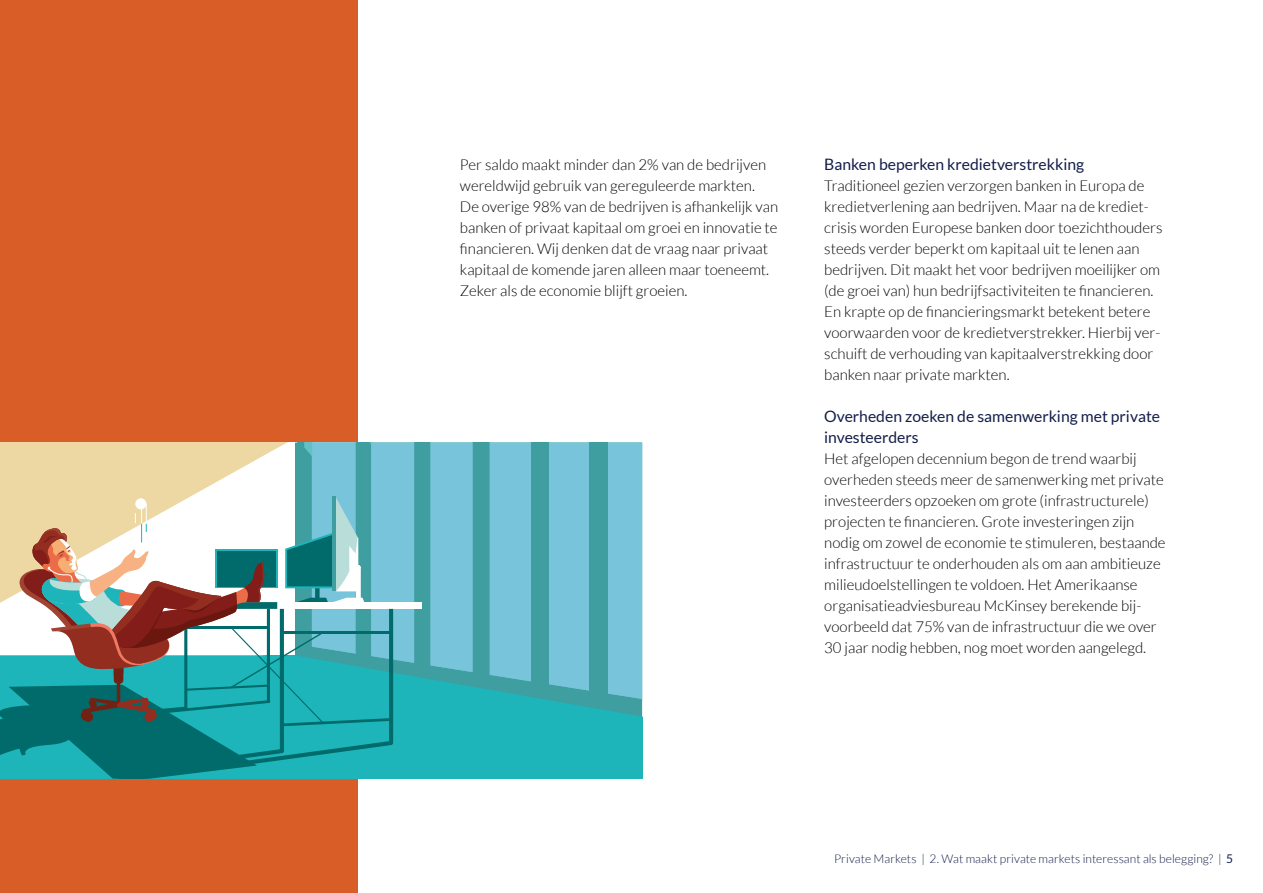
<style>
.page{position:relative;width:1263px;height:893px;background:#fff}
.page>*{position:absolute;margin:0;border:0;box-sizing:border-box;transform-origin:0 0}
.Kop_2_Lato{font:15.75px/21px "Lato";color:#131d49}
.Bodytekst{font:300 15px/21px "Lato";color:#010203}
.Paginering_naam{font:300 12px "Lato";letter-spacing:.005em;color:#131d48}
.s1{font-weight:400}
</style>
<div class="page">
<div style="left:0;top:0;width:358px;height:893px;background:#d85d26"></div>
<div style="left:393px;top:443px;width:249px;height:212px;background:#78c4da"></div>
<div style="left:414px;top:443px;width:16px;height:212px;background:#3e9ea0"></div>
<div style="left:473px;top:443px;width:16px;height:212px;background:#3e9ea0"></div>
<div style="left:531px;top:443px;width:18px;height:254px;background:#3e9ea0"></div>
<div style="left:590px;top:443px;width:18px;height:262px;background:#3e9ea0"></div>
<svg style="left:393px;top:655px;width:249px;height:124px;background:#2fb3b9"></svg>
<div style="left:277px;top:602px;width:144px;height:7px;background:#fff"></div>
<svg style="left:0;top:443px;width:393px;height:336px;background:#7eb2aa"></svg>
<p class="Bodytekst" style="left:460px;top:154px;width:320px">Per saldo maakt minder dan 2% van de bedrijven wereldwijd gebruik van gereguleerde markten.<br>De overige 98% van de bedrijven is afhankelijk van banken of privaat kapitaal om groei en innovatie te financieren. Wij denken dat de vraag naar privaat kapitaal de komende jaren alleen maar toeneemt.<br>Zeker als de economie blijft groeien.</p>
<p class="Kop_2_Lato" style="left:824px;top:153px;width:261px">Banken beperken kredietverstrekking</p>
<p class="Bodytekst" style="left:824px;top:175px;width:340px">Traditioneel gezien verzorgen banken in Europa de kredietverlening aan bedrijven. Maar na de krediet&shy;crisis worden Europese banken door toezichthouders steeds verder beperkt om kapitaal uit te lenen aan bedrijven. Dit maakt het voor bedrijven moeilijker om (de groei van) hun bedrijfsactiviteiten te financieren.<br>En krapte op de financieringsmarkt betekent betere voorwaarden voor de kredietverstrekker. Hierbij ver&shy;schuift de verhouding van kapitaalverstrekking door banken naar private markten.</p>
<p class="Kop_2_Lato" style="left:824px;top:405px;width:337px">Overheden zoeken de samenwerking met private investeerders</p>
<p class="Bodytekst" style="left:824px;top:448px;width:343px">Het afgelopen decennium begon de trend waarbij overheden steeds meer de samenwerking met private investeerders opzoeken om grote (infrastructurele) projecten te financieren. Grote investeringen zijn nodig om zowel de economie te stimuleren, bestaande infrastructuur te onderhouden als om aan ambitieuze milieudoelstellingen te voldoen. Het Amerikaanse organisatieadviesbureau McKinsey berekende bij&shy;voorbeeld dat 75% van de infrastructuur die we over 30 jaar nodig hebben, nog moet worden aangelegd.</p>
<p class="Paginering_naam" style="left:834px;top:852px;width:401px">Private Markets | 2. Wat maakt private markets interessant als belegging? | <span class="s1">5</span></p>
</div>
